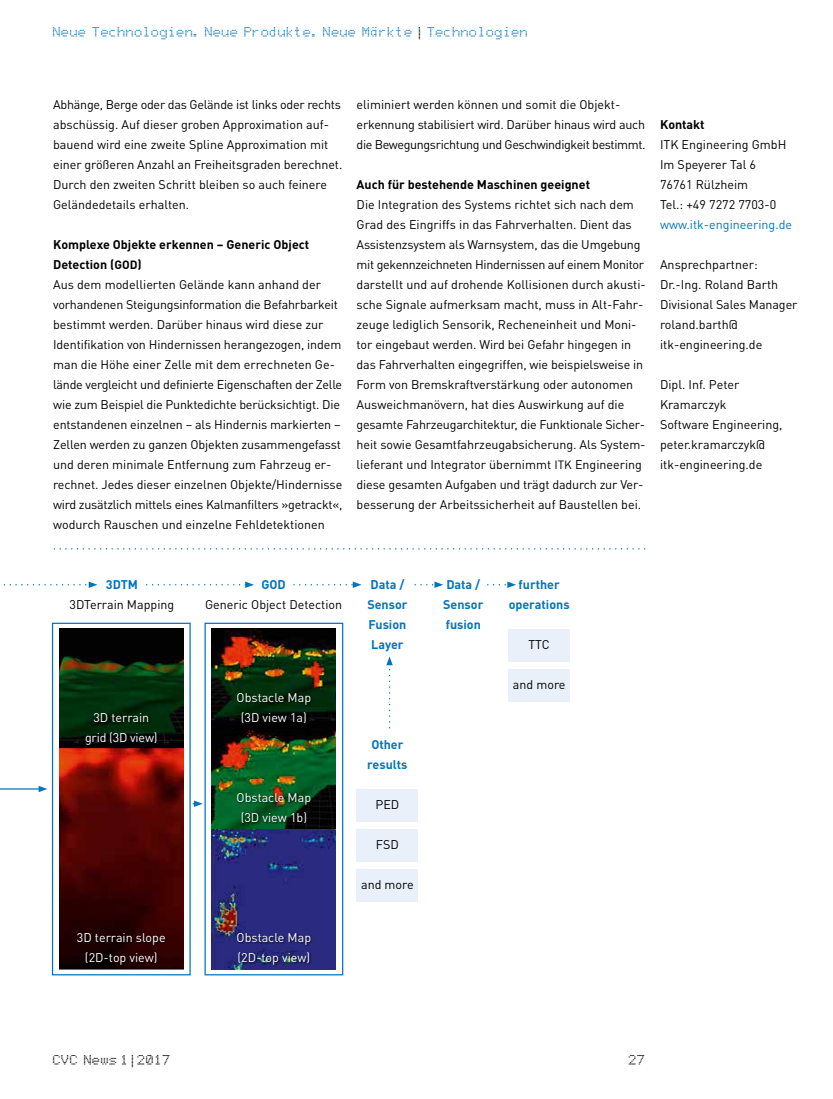
<style>
.page{position:relative;width:833px;height:1099px;background:#fff}
.page>*{position:absolute;margin:0;border:0;box-sizing:border-box;transform-origin:0 0}
.t1{font:12.5px/20px "DINOT";letter-spacing:-.005em;color:#000}
.t2{font:12.5px/20px "DIN";color:#000}
.t3{font:12.5px/20px "DINOT";color:#fff;text-align:center}
.t4{font:700 12.5px/20px "DIN";color:#000}
.t5{font:700 12.5px/20px "DIN";color:#0075be;text-align:center}
.t6{font:12.5px "DIN";color:#0075be}
.t7{font:700 12.5px "DINOT";color:#000}
.t8{font:11.25px "Dot Matrix";color:#0075be}
.t9{font:11.25px "Dot Matrix";color:#000}
.s1{color:#000}
.s2{font-size:11.88px}
.s3{font-family:"DIN";font-size:11.88px}
</style>
<div class="page">
<div style="left:52px;top:622px;width:139px;height:353px;border:1px solid #0075be"></div>
<div style="left:204px;top:622px;width:139px;height:353px;border:1px solid #0075be"></div>
<div style="left:356px;top:789px;width:62px;height:32px;background:#e9f0fa"></div>
<div style="left:508px;top:629px;width:62px;height:32px;background:#e9f0fa"></div>
<div style="left:508px;top:669px;width:62px;height:32px;background:#e9f0fa"></div>
<div style="left:356px;top:829px;width:62px;height:32px;background:#e9f0fa"></div>
<div style="left:356px;top:869px;width:62px;height:32px;background:#e9f0fa"></div>
<img style="left:59px;top:629px;width:124px;height:340px">
<img style="left:212px;top:629px;width:124px;height:340px">
<svg style="left:3px;top:581px;width:94px;height:7px"></svg>
<svg style="left:146px;top:581px;width:108px;height:7px"></svg>
<svg style="left:293px;top:581px;width:68px;height:7px"></svg>
<svg style="left:487px;top:581px;width:29px;height:7px"></svg>
<svg style="left:414px;top:581px;width:29px;height:7px"></svg>
<svg style="left:386px;top:656px;width:7px;height:72px"></svg>
<div style="left:237px;top:793px;width:76px;height:32px;background:#000;opacity:.75"></div>
<div style="left:237px;top:932px;width:76px;height:34px;background:#000;opacity:.75"></div>
<div style="left:85px;top:713px;width:74px;height:34px;background:#000;opacity:.75"></div>
<div style="left:77px;top:933px;width:91px;height:34px;background:#000;opacity:.75"></div>
<hr style="left:0;top:788px;width:41px;height:1px;background:#0075be">
<svg style="left:39px;top:786px;width:8px;height:6px"></svg>
<svg style="left:193px;top:800px;width:10px;height:7px"></svg>
<div style="left:237px;top:693px;width:76px;height:32px;background:#000;opacity:.75"></div>
<svg style="left:54px;top:548px;width:591px;height:1px"></svg>
<p class="t8" style="left:53px;top:27px;width:477px">Neue Technologien. Neue Produkte. Neue Märkte <span class="s1">|</span> Technologien</p>
<p class="t1" style="left:53px;top:94px;width:291px">Abhänge, Berge oder das Gelände ist links oder rechts abschüssig. Auf dieser groben Approximation auf&shy;bauend wird eine zweite Spline Approximation mit einer größeren Anzahl an Freiheitsgraden berechnet.<br>Durch den zweiten Schritt bleiben so auch feinere Geländedetails erhalten.</p>
<p class="t4" style="left:53px;top:234px;width:258px">Komplexe Objekte erkennen – Generic Object<br>Detection (<span class="s2">GOD</span>)</p>
<p class="t1" style="left:53px;top:274px;width:291px">Aus dem modellierten Gelände kann anhand der vorhandenen Steigungsinformation die Befahrbarkeit bestimmt werden. Darüber hinaus wird diese zur Identifikation von Hindernissen herangezogen, indem man die Höhe einer Zelle mit dem errechneten Ge&shy;lände vergleicht und definierte Eigenschaften der Zelle wie zum Beispiel die Punktedichte berücksichtigt. Die entstandenen einzelnen – als Hindernis markierten – Zellen werden zu ganzen Objekten zusammengefasst und deren minimale Entfernung zum Fahrzeug er&shy;rechnet. Jedes dieser einzelnen Objekte/Hindernisse wird zusätzlich mittels eines Kalmanfilters »getrackt«, wodurch Rauschen und einzelne Fehldetektionen</p>
<p class="t1" style="left:356px;top:94px;width:290px">eliminiert werden können und somit die Objekt&shy;erkennung stabilisiert wird. Darüber hinaus wird auch die Bewegungsrichtung und Geschwindigkeit bestimmt.</p>
<p class="t4" style="left:356px;top:174px;width:235px">Auch für bestehende Maschinen geeignet</p>
<p class="t1" style="left:356px;top:194px;width:291px">Die Integration des Systems richtet sich nach dem Grad des Eingriffs in das Fahrverhalten. Dient das Assistenzsystem als Warnsystem, das die Umgebung mit gekennzeichneten Hindernissen auf einem Monitor darstellt und auf drohende Kollisionen durch akusti&shy;sche Signale aufmerksam macht, muss in Alt-Fahr&shy;zeuge lediglich Sensorik, Recheneinheit und Moni&shy;tor eingebaut werden. Wird bei Gefahr hingegen in das Fahrverhalten eingegriffen, wie beispielsweise in Form von Bremskraftverstärkung oder autonomen Ausweichmanövern, hat dies Auswirkung auf die gesamte Fahrzeugarchitektur, die Funktionale Sicher&shy;heit sowie Gesamtfahrzeugabsicherung. Als System&shy;lieferant und Integrator übernimmt <span class="s3">ITK</span> Engineering diese gesamten Aufgaben und trägt dadurch zur Ver&shy;besserung der Arbeitssicherheit auf Baustellen bei.</p>
<p class="t7" style="left:660px;top:116px;width:46px">Kontakt</p>
<p class="t1" style="left:660px;top:134px;width:128px">ITK Engineering GmbH<br>Im Speyerer Tal 6<br>76761 Rülzheim<br>Tel.: +49 7272 7703-0</p>
<p class="t6" style="left:660px;top:216px;width:134px">www.itk-engineering.de</p>
<p class="t2" style="left:660px;top:254px;width:139px">Ansprechpartner:<br>Dr.-Ing. Roland Barth<br>Divisional Sales Manager roland.barth@ itk-engineering.de</p>
<p class="t2" style="left:660px;top:374px;width:124px">Dipl. Inf. Peter<br>Kramarczyk<br>Software Engineering, peter.kramarczyk@ itk-engineering.de</p>
<p class="t5" style="left:106px;top:574px;width:34px">3DTM</p>
<p class="t2" style="left:69px;top:594px;width:106px">3DTerrain Mapping</p>
<p class="t3" style="left:85px;top:707px;width:74px">3D terrain grid (3D view)</p>
<p class="t3" style="left:77px;top:927px;width:90px">3D terrain slope (2D-top view)</p>
<p class="t5" style="left:261px;top:574px;width:26px">GOD</p>
<p class="t2" style="left:205px;top:594px;width:138px">Generic Object Detection</p>
<p class="t3" style="left:237px;top:687px;width:76px">Obstacle Map (3D view 1a)</p>
<p class="t3" style="left:237px;top:787px;width:76px">Obstacle Map (3D view 1b)</p>
<p class="t3" style="left:237px;top:926px;width:76px;text-align:left">Obstacle Map (2D-top view)</p>
<p class="t5" style="left:367px;top:574px;width:42px">Data /<br>Sensor<br>Fusion<br>Layer</p>
<p class="t5" style="left:367px;top:734px;width:42px">Other results</p>
<p class="t1" style="left:375px;top:794px;width:25px">PED</p>
<p class="t1" style="left:376px;top:834px;width:24px">FSD</p>
<p class="t1" style="left:361px;top:874px;width:54px">and more</p>
<p class="t5" style="left:443px;top:574px;width:42px;text-align:left">Data /<br>Sensor fusion</p>
<p class="t5" style="left:508px;top:574px;width:62px">further operations</p>
<p class="t2" style="left:528px;top:634px;width:23px">TTC</p>
<p class="t2" style="left:513px;top:674px;width:54px">and more</p>
<p class="t9" style="left:53px;top:1055px;width:120px">CVC News 1|2017</p>
<p class="t9" style="left:629px;top:1055px;width:21px">27-</p>
</div>
